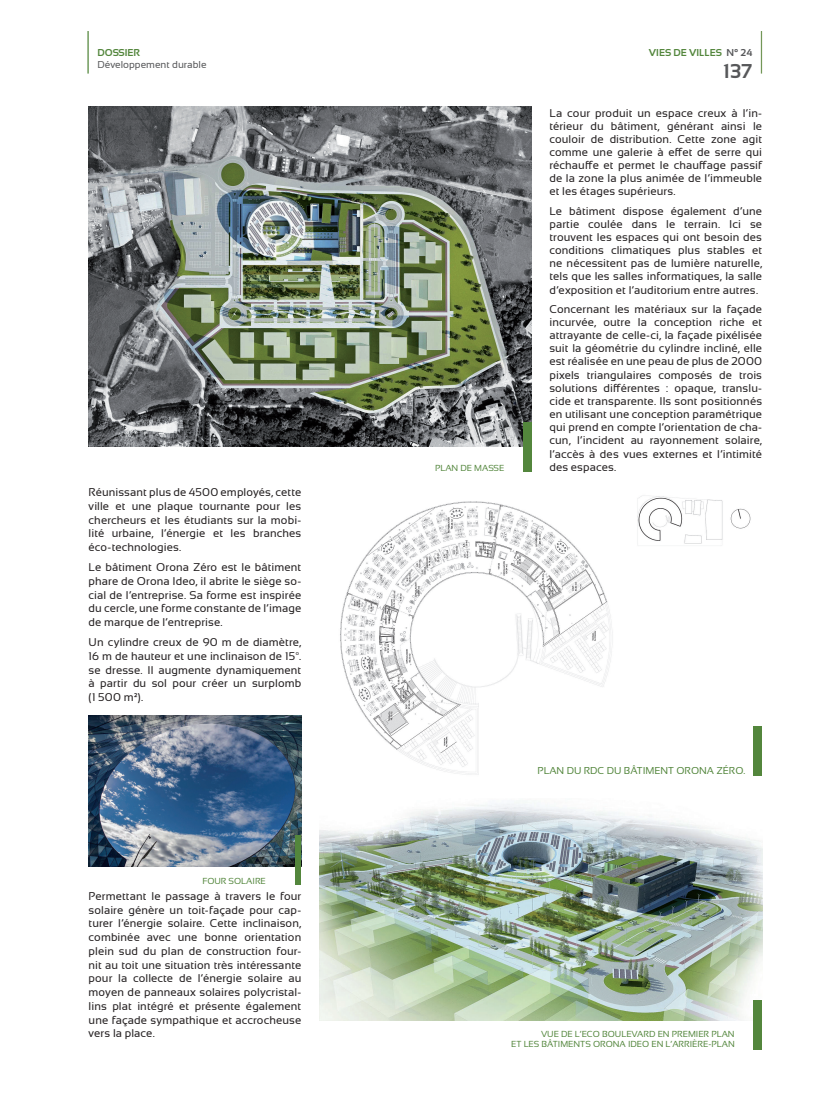
<style>
.page{position:relative;width:833px;height:1117px;background:#fff}
.page>*{position:absolute;margin:0;border:0;box-sizing:border-box;transform-origin:0 0}
.t1{font:700 20px "Sansation";color:#57585a}
.t2{font:11.25px/13.1px "Sansation";letter-spacing:.01em;color:#231f20;text-align:justify}
.t3{font:700 10px "Sansation";color:#53863c}
.t4{font:10px "Sansation";color:#57585a}
.t5{font:10px "Sansation";color:#53863c}
.t6{font:10px "Sansation";letter-spacing:.075em;color:#53863c}
.t7{font:8.75px/10px "Sansation";color:#53863c}
.s1{color:#57585a}
</style>
<div class="page">
<img style="left:89px;top:106px;width:442px;height:340px">
<img style="left:340px;top:495px;width:422px;height:281px">
<img style="left:319px;top:802px;width:443px;height:218px">
<div style="left:523px;top:422px;width:8px;height:49px;background:#53863c"></div>
<div style="left:753px;top:725px;width:9px;height:50px;background:#53863c"></div>
<div style="left:753px;top:1000px;width:9px;height:49px;background:#53863c"></div>
<img style="left:89px;top:715px;width:212px;height:150px">
<div style="left:295px;top:835px;width:6px;height:49px;background:#53863c"></div>
<hr style="left:761px;top:31px;width:1px;height:43px;background:#739758">
<hr style="left:87px;top:31px;width:2px;height:43px;background:#53863c">
<p class="t3" style="left:98px;top:47px;width:22px">DOSSIE</p>
<p class="t3" style="left:134px;top:47px;width:8px">R</p>
<p class="t3" style="left:649px;top:47px;width:105px">VIES DE VILLES <span class="s1">N° 24</span></p>
<p class="t4" style="left:98px;top:59px;width:110px">Développement durable</p>
<h1 class="t1" style="left:723px;top:59px;width:31px">137</h1>
<p class="t2" style="left:549px;top:106px;width:214px">La cour produit un espace creux à l’in&shy;térieur du bâtiment, générant ainsi le couloir de distribution. Cette zone agit comme une galerie à effet de serre qui réchauffe et permet le chauffage passif de la zone la plus animée de l’immeuble et les étages supérieurs.</p>
<p class="t2" style="left:549px;top:204px;width:214px">Le bâtiment dispose également d’une partie coulée dans le terrain. Ici se trouvent les espaces qui ont besoin des conditions climatiques plus stables et ne nécessitent pas de lumière naturelle, tels que les salles informatiques, la salle d’exposition et l’auditorium entre autres.</p>
<p class="t2" style="left:549px;top:302px;width:214px">Concernant les matériaux sur la façade incurvée, outre la conception riche et attrayante de celle-ci, la façade pixélisée suit la géométrie du cylindre incliné, elle est réalisée en une peau de plus de 2000 pixels triangulaires composés de trois solutions différentes : opaque, translu&shy;cide et transparente. I ls sont positionnés en utilisant une conception paramétrique qui prend en compte l’orientation de cha&shy;cun, l’incident au rayonnement solaire, l’accès à des vues externes et l’intimité</p>
<p class="t2" style="left:89px;top:485px;width:214px;line-height:13.8px">Réunissant plus de 4500 employés, cette ville et une plaque tournante pour les chercheurs et les étudiants sur la mobi&shy;lité urbaine, l’énergie et les branches éco-technologies.</p>
<p class="t2" style="left:89px;top:560px;width:214px;line-height:13.8px">Le bâtiment Orona Zéro est le bâtiment phare de Orona Ideo, il abrite le siège so&shy;cial de l’entreprise. Sa forme est inspirée du cercle, une forme constante de l’image de marque de l’entreprise.</p>
<p class="t2" style="left:89px;top:635px;width:214px;line-height:13.8px">U n cylindre creux de 90 m de diamètre, 16 m de hauteur et une inclinaison de 15º. se dresse. I l augmente dynamiquement à partir du sol pour créer un surplomb (1 500 m²).</p>
<p class="t7" style="left:202px;top:875px;width:7px">four</p>
<p class="t7" style="left:229px;top:875px;width:7px">solaire</p>
<p class="t2" style="left:89px;top:888px;width:214px;line-height:13.8px">Permettant le passage à travers le four solaire génère un toit-façade pour cap&shy;turer l’énergie solaire. Cette inclinaison, combinée avec une bonne orientation plein sud du plan de construction four&shy;nit au toit une situation très intéressante pour la collecte de l’énergie solaire au moyen de panneaux solaires polycristal&shy;lins plat intégré et présente également une façade sympathique et accrocheuse vers la place.</p>
<p class="t7" style="left:435px;top:462px;width:7px">plan</p>
<p class="t7" style="left:460px;top:462px;width:44px">de masse</p>
<p class="t2" style="left:549px;top:460px;width:68px">des espaces.</p>
<p class="t5" style="left:537px;top:764px;width:14px">Plan</p>
<p class="t6" style="left:567px;top:764px;width:87px">du rdc du bâtimen</p>
<p class="t5" style="left:668px;top:764px;width:79px">t Orona Zéro.</p>
<p class="t7" style="left:511px;top:1028px;width:207px;text-indent:30px">Vue de l’Eco Boulevard en prem ier plan et les bâtimen</p>
<p class="t7" style="left:580px;top:1038px;width:138px">ts Orona I DEO en l’arrière-plan</p>
</div>
